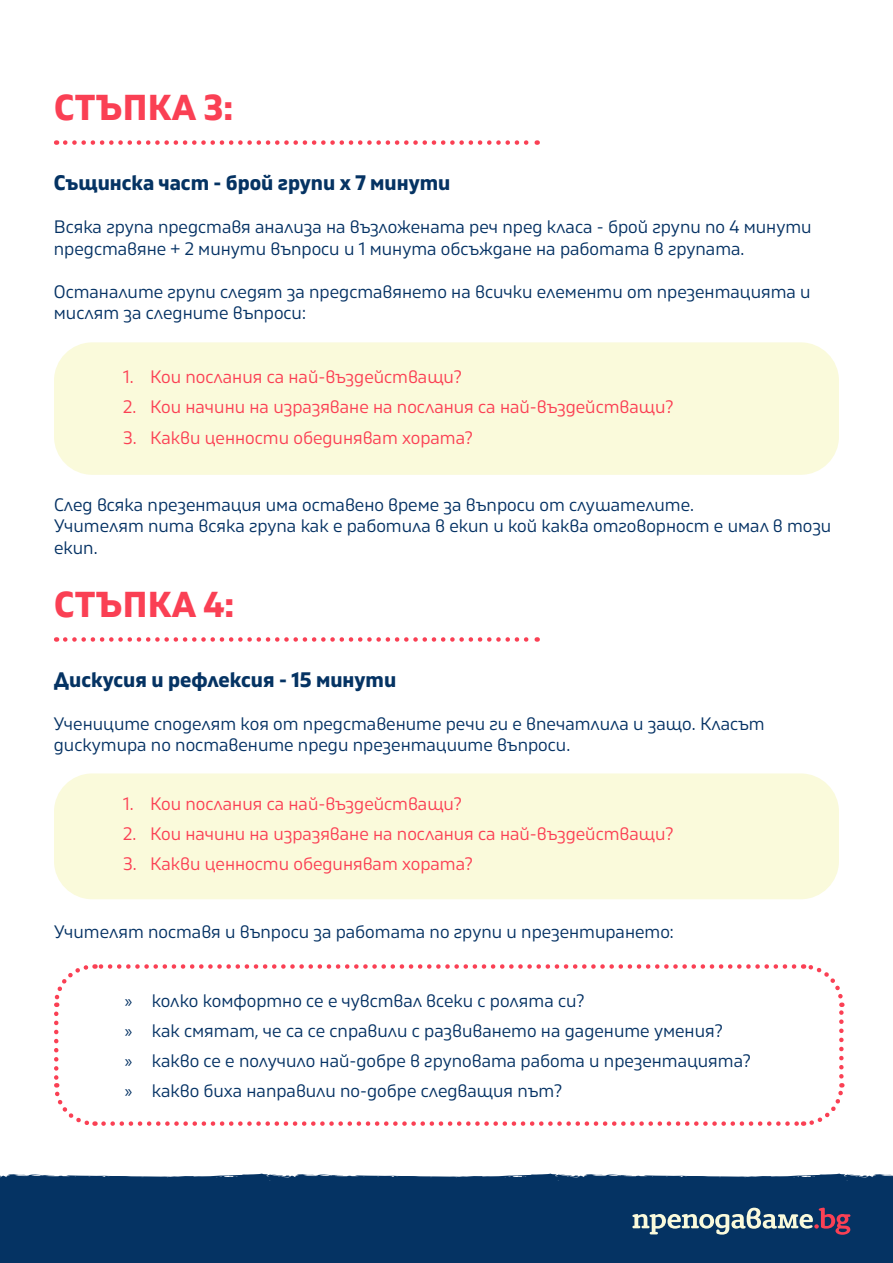
<style>
.page{position:relative;width:893px;height:1263px;background:#fff}
.page>*{position:absolute;margin:0;border:0;box-sizing:border-box;transform-origin:0 0}
.t1{font:700 36px "Gilam BG";letter-spacing:.01em;color:#fa4054}
.t2{font:700 21px "Gilam BG";color:#053363}
.t3{font:18px/21.6px "Gilam BG";color:#053264}
.t4{font:18px "Gilam BG";color:#fa4054}
.s1{font-family:"Myriad Pro"}
</style>
<div class="page">
<div style="left:54px;top:342px;width:785px;height:133px;background:#fafadb;border-radius:38px"></div>
<div style="left:54px;top:773px;width:785px;height:126px;background:#fafadb;border-radius:38px"></div>
<svg style="left:65px;top:140px;width:473px;height:5px"></svg>
<svg style="left:65px;top:637px;width:473px;height:5px"></svg>
<div style="left:0;top:1173px;width:893px;height:90px;background:#053363"></div>
<svg style="left:632px;top:1207px;width:218px;height:28px;background:#536781"></svg>
<svg style="left:54px;top:1014px;width:42px;height:112px"></svg>
<svg style="left:103px;top:1083px;width:742px;height:43px"></svg>
<svg style="left:802px;top:964px;width:43px;height:112px"></svg>
<svg style="left:54px;top:964px;width:740px;height:43px"></svg>
<h1 class="t1" style="left:54px;top:81px;width:181px">СТЪПКА 3:</h1>
<p class="t2" style="left:54px;top:167px;width:398px">Същинска част - брой групи x 7 минути</p>
<p class="t3" style="left:54px;top:215px;width:759px">Всяка група представя анализа на възложената реч пред класа - брой групи по 4 минути представяне + 2 минути въпроси и 1 минута обсъждане на работата в групата.</p>
<p class="t3" style="left:54px;top:280px;width:758px">Останалите групи следят за представянето на всички елементи от презентацията и мислят за следните въпроси:</p>
<p class="t4" style="left:123px;top:364px;width:340px">1. Кои послания са най-въздействащи?</p>
<p class="t4" style="left:123px;top:394px;width:552px">2. Кои начини на изразяване на послания са най-въздействащи?</p>
<p class="t4" style="left:123px;top:424px;width:351px">3. Какви ценности обединяват хората?</p>
<p class="t3" style="left:54px;top:493px;width:779px">След всяка презентация има оставено време за въпроси от слушателите.<br>Учителят пита всяка група как е работила в екип и кой каква отговорност е имал в този екип.</p>
<h1 class="t1" style="left:54px;top:578px;width:182px">СТЪПКА 4:</h1>
<p class="t2" style="left:54px;top:664px;width:344px">Дискусия и рефлексия - 15 минути</p>
<p class="t3" style="left:54px;top:712px;width:712px">Учениците споделят коя от представените речи ги е впечатлила и защо. Класът дискутира по поставените преди презентациите въпроси.</p>
<p class="t4" style="left:123px;top:790px;width:340px">1. Кои послания са най-въздействащи?</p>
<p class="t4" style="left:123px;top:820px;width:552px">2. Кои начини на изразяване на послания са най-въздействащи?</p>
<p class="t4" style="left:123px;top:850px;width:351px">3. Какви ценности обединяват хората?</p>
<p class="t3" style="left:54px;top:920px;width:621px">Учителят поставя и въпроси за работата по групи и презентирането:</p>
<p class="t3" style="left:125px;top:984px;width:627px;line-height:30.2px"><span class="s1">»</span> колко комфортно се е чувствал всеки с ролята си?<br><span class="s1">»</span> как смятат, че са се справили с развиването на дадените умения?<br><span class="s1">»</span> какво се е получило най-добре в груповата работа и презентацията? <span class="s1">»</span> какво биха направили по-добре следващия път?</p>
</div>
